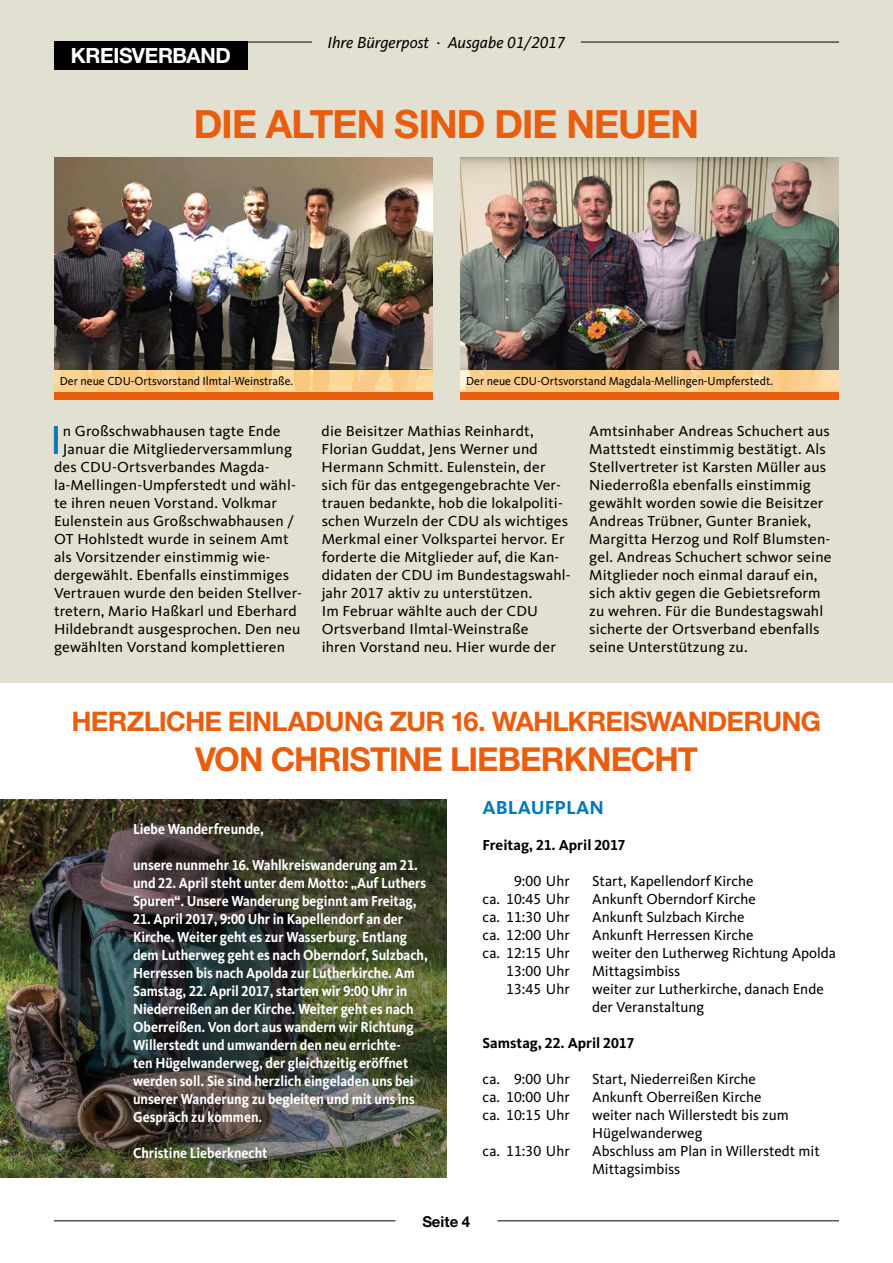
<style>
.page{position:relative;width:893px;height:1263px;background:#fff}
.page>*{position:absolute;margin:0;border:0;box-sizing:border-box;transform-origin:0 0}
.t1{font:42px "CDU Kievit Tab";color:#0076bd;scale:1.04 1}
.t2{font:700 39px "CDU Helvetica";letter-spacing:.015em;color:#e95d0f}
.t3{font:700 33px "CDU Helvetica";letter-spacing:.015em;color:#e95d0f}
.t4{font:700 27px "CDU Helvetica";letter-spacing:.015em;color:#e95d0f}
.t5{font:700 21px "CDU Helvetica";letter-spacing:.02em;color:#fff}
.t6{font:700 19.5px "CDU Kievit Tab";color:#0076bd}
.t7{font:italic 16.5px "CDU Kievit Tab";color:#000}
.t8{font:15px/18px "CDU Kievit Tab";letter-spacing:.01em;color:#000;scale:1.04 1}
.t9{font:700 15px/18px "CDU Kievit Tab";color:#fff;scale:.9 1}
.t10{font:15px/18px "CDU Kievit Tab";letter-spacing:.01em;color:#000}
.t11{font:700 15px "CDU Kievit Tab";color:#000}
.t12{font:700 15px "CDU Helvetica";color:#000}
.t13{font:12px "CDU Kievit Tab";color:#000}
</style>
<div class="page">
<div style="left:0;top:0;width:893px;height:682px;background:#e2e0d0"></div>
<hr style="left:54px;top:42px;width:258px;height:1px;background:#000">
<hr style="left:581px;top:42px;width:258px;height:1px;background:#000">
<hr style="left:54px;top:1220px;width:341px;height:1px;background:#000">
<hr style="left:497px;top:1220px;width:342px;height:1px;background:#000">
<img style="left:0;top:800px;width:446px;height:378px">
<div style="left:54px;top:42px;width:194px;height:28px;background:#000"></div>
<img style="left:54px;top:158px;width:379px;height:212px">
<div style="left:54px;top:391px;width:379px;height:9px;background:#e95d0f"></div>
<svg style="left:54px;top:370px;width:379px;height:21px;background:#fbcd89"></svg>
<img style="left:460px;top:158px;width:379px;height:212px">
<div style="left:460px;top:391px;width:379px;height:9px;background:#e95d0f"></div>
<svg style="left:460px;top:370px;width:379px;height:21px;background:#fbcc8a"></svg>
<h3 class="t5" style="left:71px;top:43px;width:161px">KREISVERBAND</h3>
<p class="t7" style="left:327px;top:33px;width:239px">Ihre Bürgerpost · Ausgabe 01/2017</p>
<h2 class="t2" style="left:194px;top:100px;width:506px">DIE ALTEN SIND DIE NEUEN</h2>
<p class="t13" style="left:60px;top:374px;width:235px">Der neue CDU-Ortsvorstand Ilmtal-Weinstraße.</p>
<p class="t13" style="left:466px;top:374px;width:308px">Der neue CDU-Ortsvorstand Magdala-Mellingen-Umpferstedt.</p>
<h1 class="t1" style="left:50px;top:416px;width:14px">I</h1>
<p class="t8" style="left:63px;top:422px;width:211px">n Großschwabhausen tagte Ende</p>
<p class="t8" style="left:63px;top:440px;width:222px">Januar die Mitgliederversammlung</p>
<p class="t8" style="left:54px;top:458px;width:209px">des CDU-Ortsverbandes Magda-</p>
<p class="t8" style="left:54px;top:476px;width:234px">la-Mellingen-Umpferstedt und wähl-</p>
<p class="t8" style="left:54px;top:494px;width:216px">te ihren neuen Vorstand. Volkmar</p>
<p class="t8" style="left:54px;top:512px;width:232px">Eulenstein aus Großschwabhausen /</p>
<p class="t8" style="left:54px;top:530px;width:227px">OT Hohlstedt wurde in seinem Amt</p>
<p class="t8" style="left:54px;top:548px;width:210px">als Vorsitzender einstimmig wie-</p>
<p class="t8" style="left:54px;top:566px;width:228px">dergewählt. Ebenfalls einstimmiges</p>
<p class="t8" style="left:54px;top:584px;width:240px">Vertrauen wurde den beiden Stellver-</p>
<p class="t8" style="left:54px;top:602px;width:235px">tretern, Mario Haßkarl und Eberhard</p>
<p class="t8" style="left:54px;top:620px;width:238px">Hildebrandt ausgesprochen. Den neu</p>
<p class="t8" style="left:54px;top:638px;width:224px">gewählten Vorstand komplettieren</p>
<p class="t8" style="left:322px;top:422px;width:241px">die Beisitzer Mathias Reinhardt, Florian Guddat, Jens Werner und Hermann Schmitt. Eulenstein, der sich für das entgegengebrachte Ver&shy;trauen bedankte, hob die lokalpoliti&shy;schen Wurzeln der CDU als wichtiges Merkmal einer Volkspartei hervor. Er forderte die Mitglieder auf, die Kan&shy;didaten der CDU im Bundestagswahl&shy;jahr 2017 aktiv zu unterstützen.<br>Im Februar wählte auch der CDU Ortsverband Ilmtal-Weinstraße<br>ihren Vorstand neu. Hier wurde der</p>
<p class="t8" style="left:589px;top:422px;width:234px">Amtsinhaber Andreas Schuchert aus Mattstedt einstimmig bestätigt. Als Stellvertreter ist Karsten Müller aus Niederroßla ebenfalls einstimmig gewählt worden sowie die Beisitzer Andreas Trübner, Gunter Braniek, Margitta Herzog und Rolf Blumsten&shy;gel. Andreas Schuchert schwor seine Mitglieder noch einmal darauf ein, sich aktiv gegen die Gebietsreform zu wehren. Für die Bundestagswahl sicherte der Ortsverband ebenfalls seine Unterstützung zu.</p>
<h3 class="t4" style="left:72px;top:705px;width:750px">HERZLICHE EINLADUNG ZUR 16. WAHLKREISWANDERUNG</h3>
<h3 class="t3" style="left:196px;top:738px;width:503px">VON CHRISTINE LIEBERKNECHT</h3>
<p class="t9" style="left:133px;top:820px;width:147px">Liebe Wanderfreunde,</p>
<p class="t9" style="left:133px;top:856px;width:327px">unsere nunmehr 16. Wahlkreiswanderung am 21. und 22. April steht unter dem Motto: „Auf Luthers<br>Spuren“. Unsere Wanderung beginnt am Freitag,</p>
<p class="t9" style="left:133px;top:910px;width:329px">21. April 2017, 9:00 Uhr in Kapellendorf an der Kirche. Weiter geht es zur Wasserburg. Entlang dem Lutherweg geht es nach Oberndorf, Sulzbach, Herressen bis nach Apolda zur Lutherkirche. Am Samstag, 22. April 2017, starten wir 9:00 Uhr in Niederreißen an der Kirche. Weiter geht es nach Oberreißen. Von dort aus wandern wir Richtung Willerstedt und umwandern den neu errichte-<br>ten Hügelwanderweg, der gleichzeitig eröffnet werden soll. Sie sind herzlich eingeladen uns bei unserer Wanderung zu begleiten und mit uns ins Gespräch zu kommen.</p>
<p class="t9" style="left:133px;top:1144px;width:151px">Christine Lieberknecht</p>
<h3 class="t6" style="left:483px;top:795px;width:123px">ABLAUFPLAN</h3>
<p class="t11" style="left:483px;top:836px;width:145px">Freitag, 21. April 2017</p>
<p class="t10" style="left:514px;top:872px;width:57px">9:00 Uhr</p>
<p class="t10" style="left:592px;top:872px;width:163px">Start, Kapellendorf Kirche</p>
<p class="t10" style="left:483px;top:890px;width:88px">ca. 10:45 Uhr</p>
<p class="t10" style="left:592px;top:890px;width:165px">Ankunft Oberndorf Kirche</p>
<p class="t10" style="left:483px;top:908px;width:88px">ca. 11:30 Uhr</p>
<p class="t10" style="left:592px;top:908px;width:154px">Ankunft Sulzbach Kirche</p>
<p class="t10" style="left:483px;top:926px;width:88px">ca. 12:00 Uhr</p>
<p class="t10" style="left:592px;top:926px;width:163px">Ankunft Herressen Kirche</p>
<p class="t10" style="left:483px;top:944px;width:88px">ca. 12:15 Uhr</p>
<p class="t10" style="left:592px;top:944px;width:245px">weiter den Lutherweg Richtung Apolda</p>
<p class="t10" style="left:506px;top:962px;width:65px">13:00 Uhr</p>
<p class="t10" style="left:592px;top:962px;width:90px">Mittagsimbiss</p>
<p class="t10" style="left:506px;top:980px;width:65px">13:45 Uhr</p>
<p class="t10" style="left:592px;top:980px;width:233px">weiter zur Lutherkirche, danach Ende der Veranstaltung</p>
<p class="t11" style="left:483px;top:1034px;width:153px">Samstag, 22. April 2017</p>
<p class="t10" style="left:483px;top:1070px;width:88px">ca. 9:00 Uhr</p>
<p class="t10" style="left:592px;top:1070px;width:165px">Start, Niederreißen Kirche</p>
<p class="t10" style="left:483px;top:1088px;width:88px">ca. 10:00 Uhr</p>
<p class="t10" style="left:592px;top:1088px;width:171px">Ankunft Oberreißen Kirche</p>
<p class="t10" style="left:483px;top:1106px;width:88px">ca. 10:15 Uhr</p>
<p class="t10" style="left:592px;top:1106px;width:198px">weiter nach Willerstedt bis zum<br>Hügelwanderweg</p>
<p class="t10" style="left:483px;top:1142px;width:88px">ca. 11:30 Uhr</p>
<p class="t10" style="left:592px;top:1142px;width:229px">Abschluss am Plan in Willerstedt mit<br>Mittagsimbiss</p>
<p class="t12" style="left:423px;top:1212px;width:49px">Seite 4</p>
</div>
